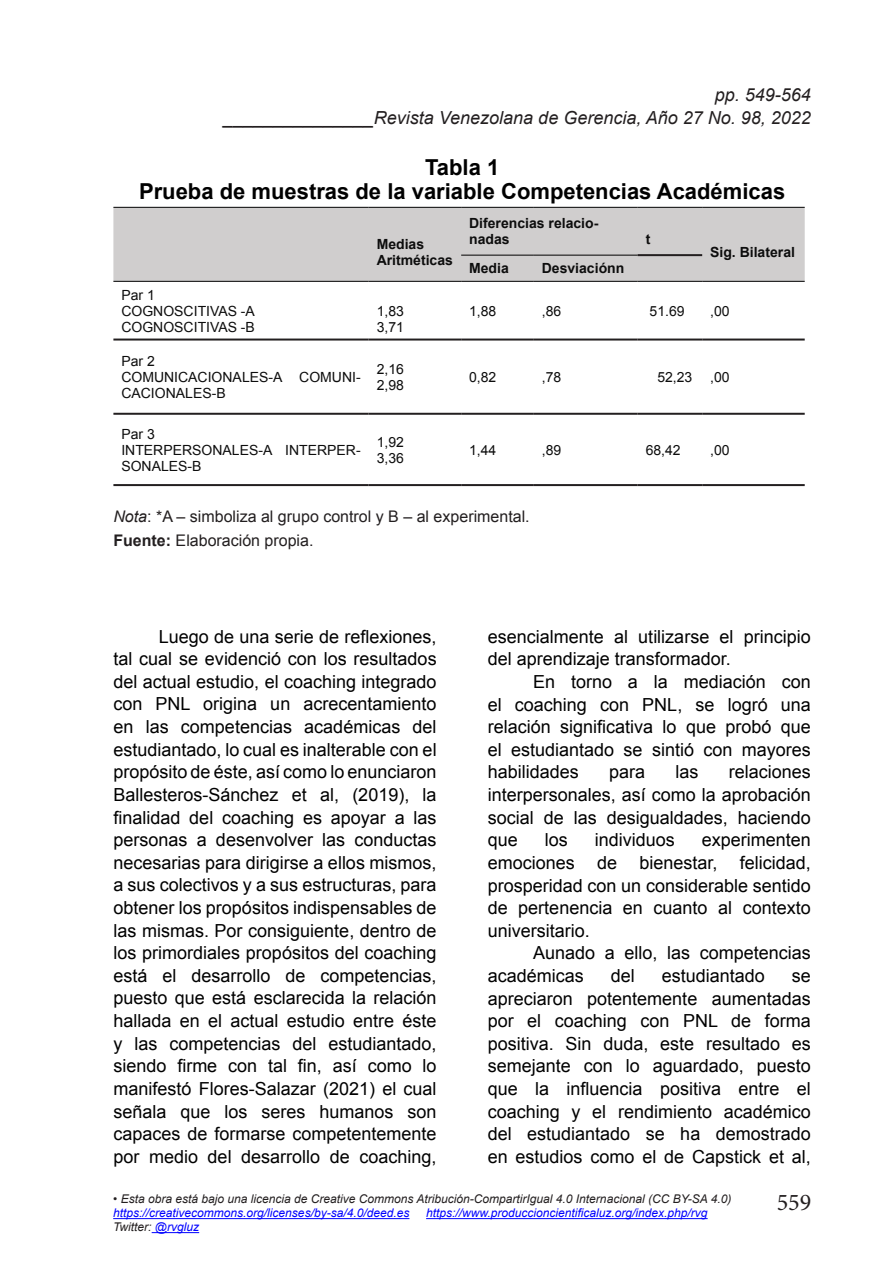
<style>
.page{position:relative;width:879px;height:1276px;background:#fff}
.page>*{position:absolute;margin:0;border:0;box-sizing:border-box;transform-origin:0 0}
.t1{font:24px "Minion Pro";color:#231f20}
.t2{font:700 22px/24px "Arial";color:#000;text-align:center}
.t3{font:18px/22.6px "Arial";color:#000;text-align:justify}
.t4{font:italic 18px "Arial";color:#231f20}
.t5{font:16px/24px "Arial";color:#231f20}
.t6{font:14px/16px "Arial";color:#0d0d0d}
.t7{font:700 14px/16px "Arial";color:#0d0d0d}
.t8{font:italic 12px "Arial";color:#231f20}
.t9{font:italic 12px "Arial";color:#00f}
.s1{font-style:italic}
.s2{font-weight:700}
.s3{color:#00f}
</style>
<div class="page">
<hr style="left:113px;top:1218px;width:296px;height:1px;background:#00f">
<hr style="left:426px;top:1218px;width:281px;height:1px;background:#00f">
<hr style="left:152px;top:1232px;width:47px;height:1px;background:#00f">
<div style="left:113px;top:208px;width:691px;height:73px;background:#d0cece"></div>
<svg style="left:113px;top:340px;width:691px;height:73px"></svg>
<hr style="left:638px;top:254px;width:64px;height:2px;background:#231f20">
<hr style="left:113px;top:338px;width:256px;height:2px;background:#231f20">
<hr style="left:369px;top:338px;width:92px;height:2px;background:#231f20">
<hr style="left:461px;top:338px;width:73px;height:2px;background:#231f20">
<hr style="left:534px;top:338px;width:104px;height:2px;background:#231f20">
<hr style="left:638px;top:338px;width:64px;height:2px;background:#231f20">
<hr style="left:702px;top:338px;width:102px;height:2px;background:#231f20">
<hr style="left:113px;top:413px;width:256px;height:2px;background:#231f20">
<hr style="left:369px;top:413px;width:92px;height:2px;background:#231f20">
<hr style="left:461px;top:413px;width:73px;height:2px;background:#231f20">
<hr style="left:534px;top:413px;width:104px;height:2px;background:#231f20">
<hr style="left:638px;top:413px;width:64px;height:2px;background:#231f20">
<hr style="left:702px;top:413px;width:102px;height:2px;background:#231f20">
<hr style="left:113px;top:484px;width:256px;height:2px;background:#231f20">
<hr style="left:369px;top:484px;width:92px;height:2px;background:#231f20">
<hr style="left:461px;top:484px;width:73px;height:2px;background:#231f20">
<hr style="left:534px;top:484px;width:104px;height:2px;background:#231f20">
<hr style="left:638px;top:484px;width:64px;height:2px;background:#231f20">
<hr style="left:702px;top:484px;width:102px;height:2px;background:#231f20">
<hr style="left:113px;top:207px;width:256px;height:1px;background:#000">
<hr style="left:369px;top:207px;width:92px;height:1px;background:#000">
<hr style="left:461px;top:207px;width:73px;height:1px;background:#000">
<hr style="left:534px;top:207px;width:104px;height:1px;background:#000">
<hr style="left:638px;top:207px;width:64px;height:1px;background:#000">
<hr style="left:702px;top:207px;width:102px;height:1px;background:#000">
<hr style="left:461px;top:255px;width:73px;height:1px;background:#000">
<hr style="left:534px;top:255px;width:104px;height:1px;background:#000">
<hr style="left:113px;top:281px;width:256px;height:1px;background:#000">
<hr style="left:369px;top:281px;width:92px;height:1px;background:#000">
<hr style="left:461px;top:281px;width:73px;height:1px;background:#000">
<hr style="left:534px;top:281px;width:104px;height:1px;background:#000">
<hr style="left:638px;top:281px;width:64px;height:1px;background:#000">
<hr style="left:702px;top:281px;width:102px;height:1px;background:#000">
<p class="t4" style="left:715px;top:83px;width:98px">pp. 549-564</p>
<p class="t4" style="left:224px;top:106px;width:589px">_______________Revista Venezolana de Gerencia, Año 27 No. 98, 2022</p>
<p class="t2" style="left:139px;top:156px;width:648px">Tabla 1<br>Prueba de muestras de la variable Competencias Académicas</p>
<p class="t7" style="left:377px;top:237px;width:78px">Medias<br>Aritméticas</p>
<p class="t7" style="left:469px;top:216px;width:131px">Diferencias relacio&shy;nadas</p>
<p class="t7" style="left:646px;top:232px;width:6px">t</p>
<p class="t7" style="left:710px;top:245px;width:86px">Sig. Bilateral</p>
<p class="t7" style="left:469px;top:261px;width:41px">Media</p>
<p class="t7" style="left:542px;top:261px;width:84px">Desviaciónn</p>
<p class="t6" style="left:121px;top:287px;width:135px">Par 1<br>COGNOSCITIVAS -A<br>COGNOSCITIVAS -B</p>
<p class="t6" style="left:377px;top:303px;width:29px">1,83<br>3,71</p>
<p class="t6" style="left:469px;top:303px;width:29px">1,88</p>
<p class="t6" style="left:542px;top:303px;width:21px">,86</p>
<p class="t6" style="left:649px;top:303px;width:37px">51.69</p>
<p class="t6" style="left:710px;top:303px;width:21px">,00</p>
<p class="t6" style="left:121px;top:353px;width:241px">Par 2<br>COMUNICACIONALES-A COMUNI-<br>CACIONALES-B</p>
<p class="t6" style="left:377px;top:361px;width:29px">2,16<br>2,98</p>
<p class="t6" style="left:469px;top:369px;width:29px">0,82</p>
<p class="t6" style="left:542px;top:369px;width:21px">,78</p>
<p class="t6" style="left:657px;top:369px;width:37px">52,23</p>
<p class="t6" style="left:710px;top:369px;width:21px">,00</p>
<p class="t6" style="left:121px;top:426px;width:241px">Par 3<br>INTERPERSONALES-A INTERPER-<br>SONALES-B</p>
<p class="t6" style="left:377px;top:434px;width:29px">1,92<br>3,36</p>
<p class="t6" style="left:469px;top:442px;width:29px">1,44</p>
<p class="t6" style="left:542px;top:442px;width:21px">,89</p>
<p class="t6" style="left:646px;top:442px;width:37px">68,42</p>
<p class="t6" style="left:710px;top:442px;width:21px">,00</p>
<p class="t5" style="left:113px;top:504px;width:418px"><span class="s1">Nota</span>: *A – simboliza al grupo control y B – al experimental.<br><span class="s2">Fuente:</span> Elaboración propia.</p>
<p class="t3" style="left:113px;top:625px;width:325px;text-indent:45px">Luego de una serie de reflexiones, tal cual se evidenció con los resultados del actual estudio, el coaching integrado con PNL origina un acrecentamiento en las competencias académicas del estudiantado, lo cual es inalterable con el propósito de éste, así como lo enunciaron Ballesteros-Sánchez et al, (2019), la finalidad del coaching es apoyar a las personas a desenvolver las conductas necesarias para dirigirse a ellos mismos, a sus colectivos y a sus estructuras, para obtener los propósitos indispensables de las mismas. Por consiguiente, dentro de los primordiales propósitos del coaching está el desarrollo de competencias, puesto que está esclarecida la relación hallada en el actual estudio entre éste y las competencias del estudiantado, siendo firme con tal fin, así como lo manifestó Flores-Salazar (2021) el cual señala que los seres humanos son capaces de formarse competentemente por medio del desarrollo de coaching,</p>
<p class="t3" style="left:488px;top:625px;width:325px">esencialmente al utilizarse el principio del aprendizaje transformador.</p>
<p class="t3" style="left:488px;top:670px;width:325px;text-indent:45px">En torno a la mediación con el coaching con PNL, se logró una relación significativa lo que probó que el estudiantado se sintió con mayores habilidades</p>
<p class="t3" style="left:488px;top:761px;width:325px;text-indent:241px">relaciones interpersonales, así como la aprobación social de las desigualdades, haciendo que</p>
<p class="t3" style="left:609px;top:761px;width:38px">para</p>
<p class="t3" style="left:675px;top:761px;width:25px">las</p>
<p class="t3" style="left:488px;top:829px;width:325px;text-indent:214px">experimenten emociones de bienestar, felicidad, prosperidad con un considerable sentido de pertenencia en cuanto al contexto universitario.</p>
<p class="t3" style="left:488px;top:942px;width:325px;text-indent:45px">Aunado a ello, las competencias académicas</p>
<p class="t3" style="left:545px;top:829px;width:25px">los</p>
<p class="t3" style="left:595px;top:829px;width:82px">individuos</p>
<p class="t3" style="left:611px;top:964px;width:26px">del</p>
<p class="t3" style="left:662px;top:964px;width:105px">estudiantado</p>
<p class="t3" style="left:488px;top:964px;width:325px;text-indent:304px">se apreciaron potentemente aumentadas por el coaching con PNL de forma positiva. Sin duda, este resultado es semejante con lo aguardado, puesto que la influencia positiva entre el coaching y el rendimiento académico del estudiantado se ha demostrado en estudios como el de Capstick et al,</p>
<p class="t8" style="left:113px;top:1191px;width:620px">• Esta obra está bajo una licencia de Creative Commons Atribución-CompartirIgual 4.0 Internacional (CC BY-SA 4.0)</p>
<p class="t9" style="left:113px;top:1205px;width:298px">https://creativecommons.org/licenses/by-sa/4.0/deed.es</p>
<p class="t9" style="left:426px;top:1205px;width:283px">https://www.produccioncientificaluz.org/index.php/rvg</p>
<p class="t8" style="left:113px;top:1219px;width:87px">Twitter: <span class="s3">@rvgluz</span></p>
<h1 class="t1" style="left:777px;top:1186px;width:36px">559</h1>
</div>
